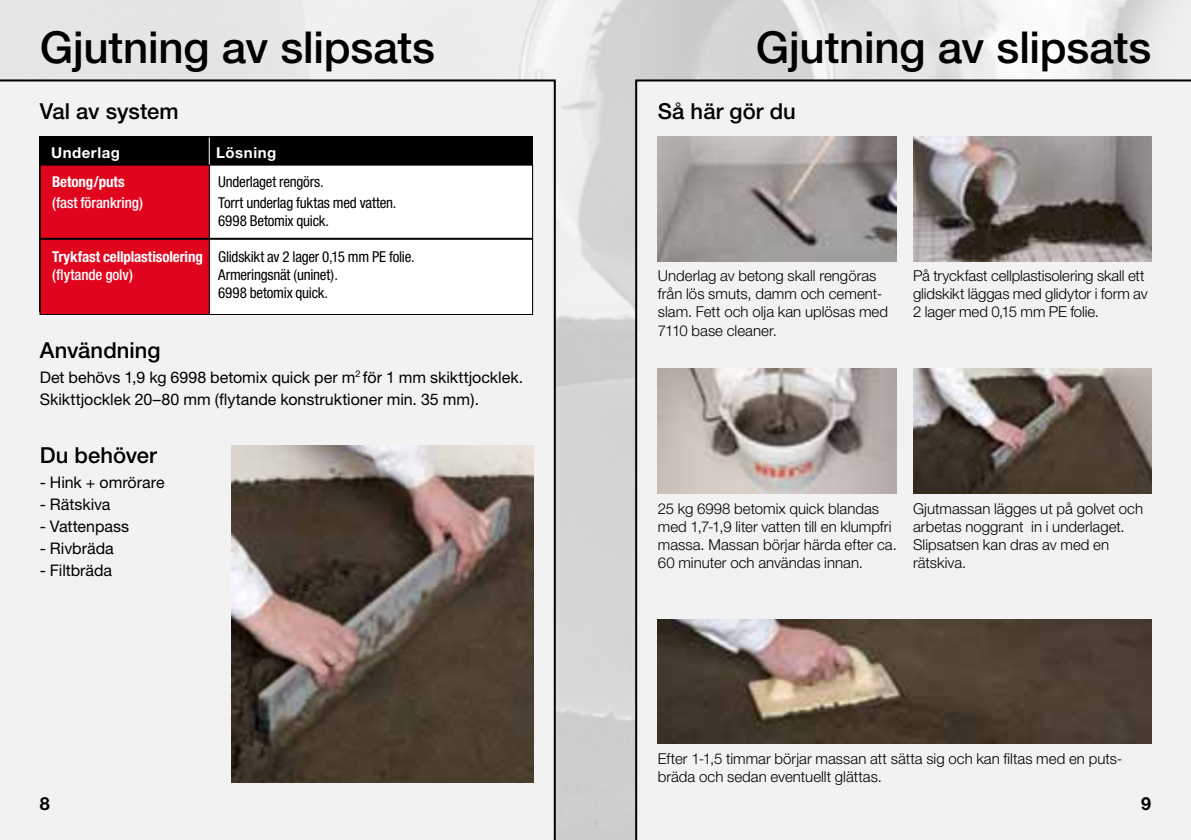
<style>
.page{position:relative;width:1191px;height:840px;background:#fff}
.page>*{position:absolute;margin:0;border:0;box-sizing:border-box;transform-origin:0 0}
.t1{font:500 44px "Helvetica Neue";letter-spacing:-.005em;color:#000}
.t2{font:500 22px "Helvetica Neue";color:#000}
.t3{font:700 18px "Helvetica Neue";color:#000}
.t4{font:16px/22px "Helvetica Neue";color:#000}
.t5{font:300 15px/18px "Helvetica Neue";color:#000}
.t6{font:condensed 15px/18px "Helvetica Neue";letter-spacing:-.015em;color:#000}
.t7{font:500 condensed 15px "Helvetica Neue";letter-spacing:-.005em;color:#fff}
.t8{font:700 15px "Helvetica Neue";letter-spacing:.035em;color:#fff}
.t9{font:700 condensed 15px "Helvetica Neue";letter-spacing:-.005em;color:#fff}
.s1{font-weight:700;color:#fff}
.s2{font-weight:500;color:#fff}
</style>
<div class="page">
<div style="left:0;top:79px;width:556px;height:760px;background:#f2f2f3"></div>
<div style="left:635px;top:79px;width:556px;height:760px;background:#f2f2f3"></div>
<img style="left:231px;top:445px;width:302px;height:337px">
<div style="left:40px;top:136px;width:493px;height:175px;background:#000"></div>
<div style="left:40px;top:164px;width:493px;height:151px;background:#fff;border:1px solid #000"></div>
<div style="left:40px;top:164px;width:170px;height:151px;background:#e0041d;border:1px solid #000"></div>
<hr style="left:40px;top:238px;width:493px;height:2px;background:#000">
<svg style="left:209px;top:137px;width:1px;height:27px"></svg>
<img style="left:658px;top:136px;width:238px;height:125px">
<img style="left:913px;top:136px;width:238px;height:125px">
<img style="left:658px;top:369px;width:238px;height:124px">
<img style="left:913px;top:369px;width:238px;height:124px">
<img style="left:658px;top:618px;width:493px;height:125px">
<h1 class="t1" style="left:40px;top:21px;width:397px">Gjutning av slipsats</h1>
<h1 class="t1" style="left:756px;top:21px;width:397px">Gjutning av slipsats</h1>
<h2 class="t2" style="left:40px;top:98px;width:140px">Val av system</h2>
<p class="t8" style="left:51px;top:143px;width:70px">Underlag</p>
<p class="t8" style="left:216px;top:143px;width:61px">Lösning</p>
<p class="t9" style="left:52px;top:173px;width:74px">Betong/puts</p>
<p class="t6" style="left:218px;top:173px;width:107px">Underlaget rengörs.</p>
<p class="t7" style="left:52px;top:194px;width:93px">(fast förankring)</p>
<p class="t6" style="left:218px;top:194px;width:180px">Torrt underlag fuktas med vatten.<br>6998 Betomix quick.</p>
<p class="t6" style="left:52px;top:248px;width:364px"><span class="s1">Trykfast cellplastisolering</span> Glidskikt av 2 lager 0,15 mm PE folie. <span class="s2">(flytande golv)</span></p>
<p class="t6" style="left:218px;top:266px;width:121px">Armeringsnät (uninet).<br>6998 betomix quick.</p>
<h2 class="t2" style="left:40px;top:336px;width:122px">Användning</h2>
<p class="t4" style="left:40px;top:365px;width:485px">Det behövs 1,9 kg 6998 betomix quick per m<sup>2</sup> för 1 mm skikttjocklek.<br>Skikttjocklek 20–80 mm (flytande konstruktioner min. 35 mm).</p>
<h2 class="t2" style="left:40px;top:441px;width:119px">Du behöver</h2>
<p class="t4" style="left:40px;top:470px;width:126px">- Hink + omrörare</p>
<p class="t4" style="left:40px;top:492px;width:72px">- Rätskiva</p>
<p class="t4" style="left:40px;top:514px;width:91px">- Vattenpass</p>
<p class="t4" style="left:40px;top:536px;width:76px">- Rivbräda</p>
<p class="t4" style="left:40px;top:558px;width:74px">- Filtbräda</p>
<h2 class="t2" style="left:658px;top:98px;width:139px">Så här gör du</h2>
<p class="t5" style="left:658px;top:266px;width:232px">Underlag av betong skall rengöras från lös smuts, damm och cement&shy;slam. Fett och olja kan uplösas med<br>7110 base cleaner.</p>
<p class="t5" style="left:913px;top:266px;width:236px">På tryckfast cellplastisolering skall ett glidskikt läggas med glidytor i form av<br>2 lager med 0,15 mm PE folie.</p>
<p class="t5" style="left:658px;top:499px;width:240px">25 kg 6998 betomix quick blandas med 1,7-1,9 liter vatten till en klumpfri massa. Massan börjar härda efter ca.<br>60 minuter och användas innan.</p>
<p class="t5" style="left:913px;top:499px;width:232px">Gjutmassan lägges ut på golvet och arbetas noggrant in i underlaget.<br>Slipsatsen kan dras av med en rätskiva.</p>
<p class="t5" style="left:658px;top:749px;width:466px">Efter 1-1,5 timmar börjar massan att sätta sig och kan filtas med en puts&shy;bräda och sedan eventuellt glättas.</p>
<p class="t3" style="left:40px;top:792px;width:12px">8</p>
<p class="t3" style="left:1141px;top:792px;width:12px">9</p>
</div>
